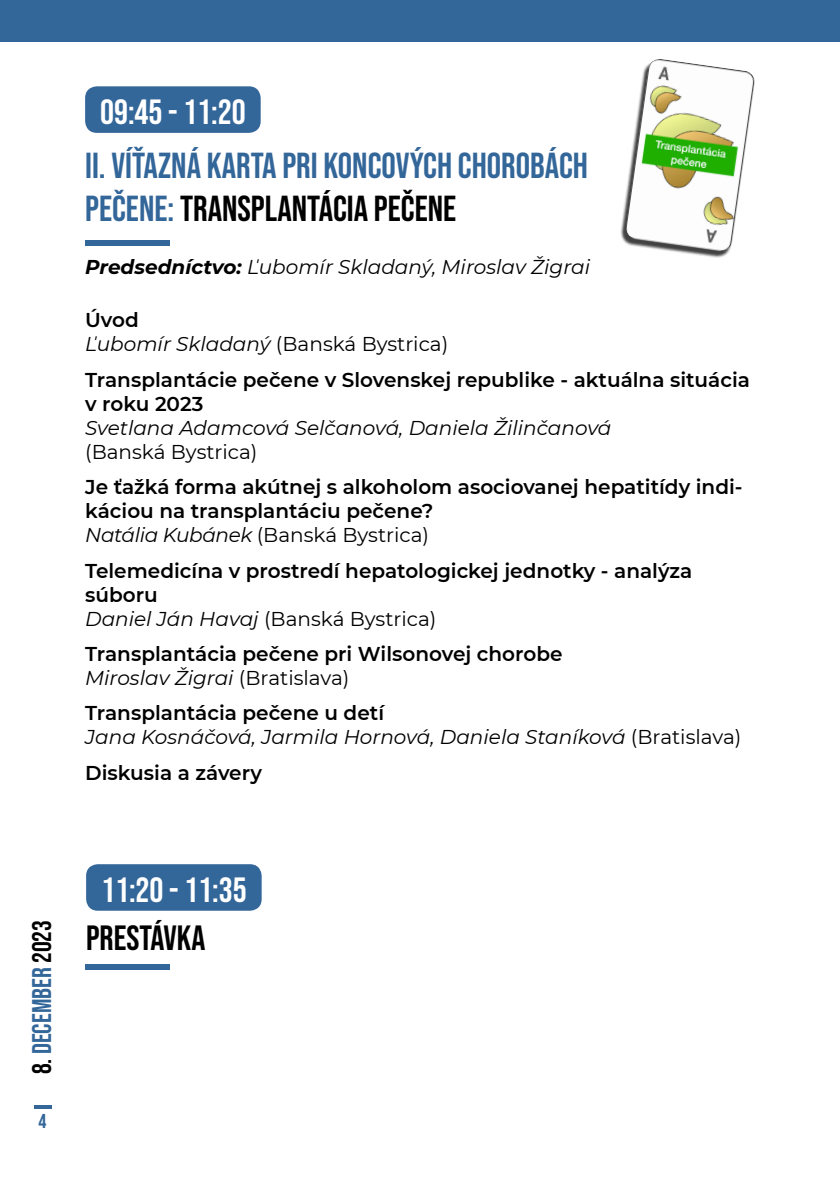
<style>
.page{position:relative;width:840px;height:1191px;background:#fff}
.page>*{position:absolute;margin:0;border:0;box-sizing:border-box;transform-origin:0 0}
.t1{font:36px/43.2px "Bebas Neue";color:#369}
.t2{font:35px "Bebas Neue";color:#fff}
.t3{font:35px "Bebas Neue";color:#000}
.t4{font:26.8px "Bebas Neue";color:#369}
.t5{font:600 20px/24px "Montserrat";color:#000}
.t6{font:italic 20px/24px "Montserrat";color:#000}
.t7{font:20px/24px "Montserrat";color:#000}
.t8{font:20px "Bebas Neue";color:#369}
.s1{color:#000}
.s2{font-weight:700}
.s3{font-weight:600}
.s4{font-style:italic}
.s5{font-weight:400;font-style:italic}
.s6{font-weight:400}
.s7{font-weight:600;font-style:normal}
.s8{font-style:normal}
</style>
<div class="page">
<hr style="left:34px;top:1105px;width:17px;height:3px;background:#369">
<div style="left:0;top:0;width:839px;height:42px;background:#369"></div>
<div style="left:85px;top:86px;width:175px;height:47px;background:#369;border-radius:12px"></div>
<div style="left:86px;top:864px;width:175px;height:46px;background:#369;border-radius:12px"></div>
<div style="left:85px;top:240px;width:85px;height:5px;background:#369"></div>
<div style="left:85px;top:964px;width:85px;height:5px;background:#369"></div>
<div style="left:620px;top:61px;width:133px;height:197px;background:#000;opacity:.75"></div>
<img style="left:624px;top:59px;width:131px;height:194px">
<h2 class="t2" style="left:100px;top:92px;width:147px">09:45 - 11:20</h2>
<h1 class="t1" style="left:85px;top:143px;width:504px">II. VÍŤAZNÁ KARTA PRI KONCOVÝCH CHOROBÁCH<br>PEČENE: <span class="s1">TRANSPLANTÁCIA PEČENE</span></h1>
<p class="t6" style="left:85px;top:254px;width:506px"><span class="s2">Predsedníctvo:</span> Ľubomír Skladaný, Miroslav Žigrai</p>
<p class="t7" style="left:85px;top:307px;width:364px"><span class="s3">Úvod<br></span><span class="s4">Ľubomír Skladaný</span> (Banská Bystrica)</p>
<p class="t5" style="left:85px;top:367px;width:666px">Transplantácie pečene v Slovenskej republike - aktuálna situácia v roku 2023</p>
<p class="t6" style="left:85px;top:415px;width:527px">Svetlana Adamcová Selčanová, Daniela Žilinčanová</p>
<p class="t7" style="left:85px;top:439px;width:174px">(Banská Bystrica)</p>
<p class="t5" style="left:85px;top:474px;width:658px">Je ťažká forma akútnej s alkoholom asociovanej hepatitídy indi&shy;káciou na transplantáciu pečene?<br><span class="s5">Natália Kubánek</span> <span class="s6">(Banská Bystrica)</span></p>
<p class="t5" style="left:85px;top:557px;width:608px">Telemedicína v prostredí hepatologickej jednotky - analýza súboru<br><span class="s5">Daniel Ján Havaj</span> <span class="s6">(Banská Bystrica)</span></p>
<p class="t5" style="left:85px;top:641px;width:478px">Transplantácia pečene pri Wilsonovej chorobe<br><span class="s5">Miroslav Žigrai</span> <span class="s6">(Bratislava)</span></p>
<p class="t6" style="left:85px;top:700px;width:657px"><span class="s7">Transplantácia pečene u detí<br></span>Jana Kosnáčová, Jarmila Hornová, Daniela Staníková <span class="s8">(Bratislava)</span></p>
<p class="t5" style="left:85px;top:759px;width:178px">Diskusia a závery</p>
<h3 class="t4" style="left:27px;top:1074px;width:156px;rotate:-90deg"><span class="s1">8.</span> DECEMBER <span class="s1">2023</span></h3>
<p class="t8" style="left:39px;top:1110px;width:9px">4</p>
<h2 class="t2" style="left:101px;top:869px;width:147px">11:20 - 11:35</h2>
<h2 class="t3" style="left:86px;top:918px;width:121px">PRESTÁVKA</h2>
</div>
